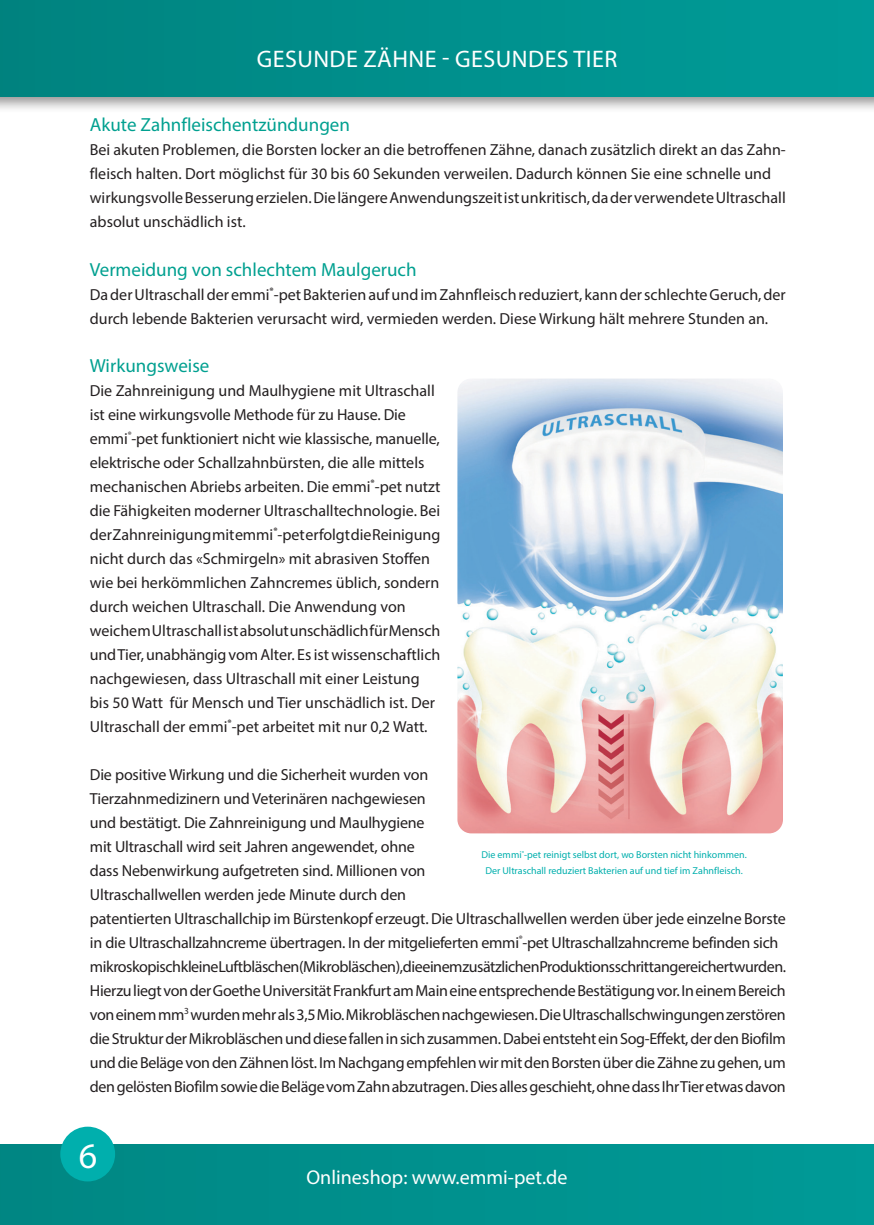
<style>
.page{position:relative;width:874px;height:1225px;background:#fff}
.page>*{position:absolute;margin:0;border:0;box-sizing:border-box;transform-origin:0 0}
.t1{font:36px "Myriad Pro";color:#fff}
.t2{font:24px "Myriad Pro";letter-spacing:.02em;color:#fff}
.t3{font:20px "Myriad Pro";color:#fff}
.t4{font:19px "Myriad Pro";color:#00a090}
.t5{font:16px/24px "Myriad Pro";letter-spacing:-.01em;color:#231f20}
.t6{font:10px/16px "Myriad Pro";color:#00afad;text-align:center}
</style>
<div class="page">
<div style="left:0;top:1144px;width:873px;height:81px;background:#00918e"></div>
<div style="left:60px;top:1126px;width:55px;height:55px;background:#00afad;border-radius:50%"></div>
<div style="left:0;top:0;width:873px;height:113px;background:#231f20;opacity:.48"></div>
<div style="left:0;top:0;width:873px;height:96px;background:#00908d"></div>
<img style="left:457px;top:378px;width:325px;height:455px">
<h2 class="t2" style="left:256px;top:45px;width:362px">GESUNDE ZÄHNE - GESUNDES TIER</h2>
<p class="t4" style="left:90px;top:113px;width:261px">Akute Zahnfleischentzündungen</p>
<p class="t5" style="left:90px;top:138px;width:697px">Bei akuten Problemen, die Borsten locker an die betroffenen Zähne, danach zusätzlich direkt an das Zahn&shy;fleisch halten. Dort möglichst für 30 bis 60 Sekunden verweilen. Dadurch können Sie eine schnelle und wirkungsvolle Besserung erzielen. Die längere Anwendungszeit ist unkritisch, da der verwendete Ultraschall absolut unschädlich ist.</p>
<p class="t4" style="left:90px;top:257px;width:328px">Vermeidung von schlechtem Maulgeruch</p>
<p class="t5" style="left:90px;top:282px;width:697px">Da der Ultraschall der emmi<sup>®</sup>-pet Bakterien auf und im Zahnfleisch reduziert, kann der schlechte Geruch, der durch lebende Bakterien verursacht wird, vermieden werden. Diese Wirkung hält mehrere Stunden an.</p>
<p class="t4" style="left:90px;top:353px;width:121px">Wirkungsweise</p>
<p class="t5" style="left:90px;top:378px;width:352px">Die Zahnreinigung und Maulhygiene mit Ultraschall ist eine wirkungsvolle Methode für zu Hause. Die emmi<sup>®</sup>-pet funktioniert nicht wie klassische, manuelle, elektrische oder Schallzahnbürsten, die alle mittels mechanischen Abriebs arbeiten. Die emmi<sup>®</sup>-pet nutzt die Fähigkeiten moderner Ultraschalltechnologie. Bei der Zahnreinigung mit emmi<sup>®</sup>-pet erfolgt die Reinigung nicht durch das «Schmirgeln» mit abrasiven Stoffen wie bei herkömmlichen Zahncremes üblich, sondern durch weichen Ultraschall. Die Anwendung von weichem Ultraschall ist absolut unschädlich für Mensch und Tier, unabhängig vom Alter. Es ist wissenschaftlich nachgewiesen, dass Ultraschall mit einer Leistung bis 50 Watt für Mensch und Tier unschädlich ist. Der Ultraschall der emmi<sup>®</sup>-pet arbeitet mit nur 0,2 Watt.</p>
<p class="t5" style="left:90px;top:762px;width:697px">Die positive Wirkung und die Sicherheit wurden von<br>Tierzahnmedizinern und Veterinären nachgewiesen<br>und bestätigt. Die Zahnreinigung und Maulhygiene<br>mit Ultraschall wird seit Jahren angewendet, ohne<br>dass Nebenwirkung aufgetreten sind. Millionen von<br>Ultraschallwellen werden jede Minute durch den<br>patentierten Ultraschallchip im Bürstenkopf erzeugt. Die Ultraschallwellen werden über jede einzelne Borste in die Ultraschallzahncreme übertragen. In der mitgelieferten emmi<sup>®</sup>-pet Ultraschallzahncreme befinden sich mikroskopisch kleine Luftbläschen (Mikrobläschen), die einem zusätzlichen Produktionsschritt angereichert wurden.<br>Hierzu liegt von der Goethe Universität Frankfurt am Main eine entsprechende Bestätigung vor. In einem Bereich von einem mm<sup>3</sup> wurden mehr als 3,5 Mio. Mikrobläschen nachgewiesen. Die Ultraschallschwingungen zerstören die Struktur der Mikrobläschen und diese fallen in sich zusammen. Dabei entsteht ein Sog-Effekt, der den Biofilm und die Beläge von den Zähnen löst. Im Nachgang empfehlen wir mit den Borsten über die Zähne zu gehen, um den gelösten Biofilm sowie die Beläge vom Zahn abzutragen. Dies alles geschieht, ohne dass Ihr Tier etwas davon</p>
<p class="t6" style="left:481px;top:847px;width:266px">Die emmi<sup>®</sup>-pet reinigt selbst dort, wo Borsten nicht hinkommen.<br>Der Ultraschall reduziert Bakterien auf und tief im Zahnfleisch.</p>
<h1 class="t1" style="left:79px;top:1133px;width:20px">6</h1>
<p class="t3" style="left:306px;top:1164px;width:262px">Onlineshop: www.emmi-pet.de</p>
</div>
